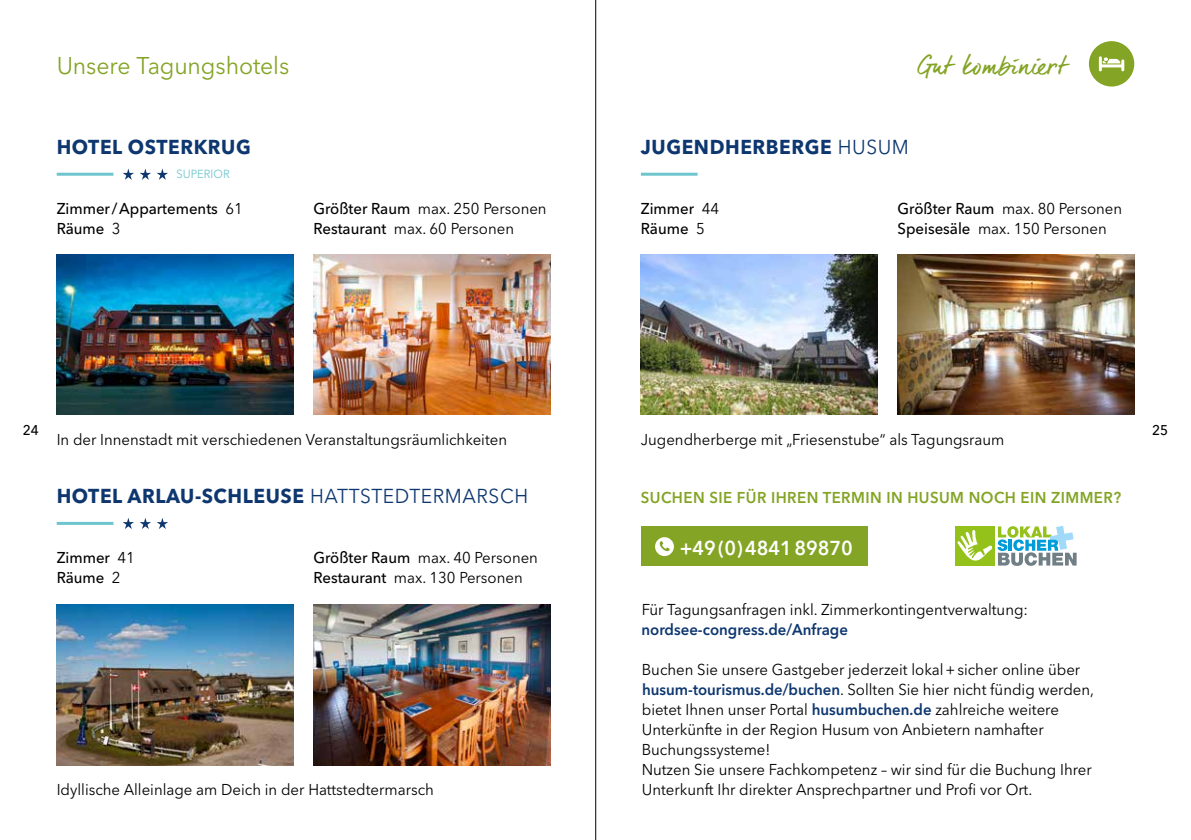
<style>
.page{position:relative;width:1191px;height:840px;background:#fff}
.page>*{position:absolute;margin:0;border:0;box-sizing:border-box;transform-origin:0 0}
.t1{font:25px "dear Joe 6";color:#83a424;scale:.96 1}
.t2{font:24px "Avenir Next LT Pro";letter-spacing:-.005em;color:#83a424;scale:.96 1}
.t3{font:700 20px "Avenir Next LT Pro";letter-spacing:.03em;color:#0e3770;scale:.96 1}
.t4{font:600 20px "Avenir Next LT Pro";color:#fff;scale:.96 1}
.t5{font:15.6px/20px "Avenir Next LT Pro";color:#000;scale:.96 1}
.t6{font:500 15.6px/20px "Avenir Next LT Pro";color:#000;scale:.96 1}
.t7{font:600 15.6px "Avenir Next LT Pro";letter-spacing:.03em;color:#83a424;scale:.96 1}
.t8{font:600 15.6px "Avenir Next LT Pro";color:#0e3770;scale:.96 1}
.t9{font:500 14px "Avenir Next LT Pro";color:#000;scale:.96 1}
.t10{font:11.6px "Avenir Next LT Pro";color:#6ec5cd;scale:.96 1}
.s1{font-weight:400}
.s2{font-weight:500}
.s3{font-weight:600;color:#0e3770}
</style>
<div class="page">
<div style="left:641px;top:525px;width:226px;height:40px;background:#83a424"></div>
<svg style="left:655px;top:537px;width:19px;height:18px"></svg>
<img style="left:641px;top:254px;width:236px;height:160px">
<img style="left:897px;top:254px;width:237px;height:160px">
<hr style="left:641px;top:173px;width:56px;height:3px;background:#6ec5cd">
<div style="left:1089px;top:41px;width:45px;height:45px;background:#83a424;border-radius:50%"></div>
<svg style="left:1098px;top:56px;width:26px;height:15px"></svg>
<div style="left:955px;top:526px;width:39px;height:39px;background:#94c11a"></div>
<svg style="left:957px;top:526px;width:119px;height:39px"></svg>
<img style="left:56px;top:0;width:540px;height:839px">
<h2 class="t2" style="left:57px;top:51px;width:244px">Unsere Tagungshotels</h2>
<h1 class="t1" style="left:916px;top:51px;width:159px">Gut kombiniert</h1>
<p class="t3" style="left:57px;top:135px;width:204px">HOTEL OSTERKRUG</p>
<p class="t3" style="left:641px;top:135px;width:281px">JUGENDHERBERGE <span class="s1">HUSUM</span></p>
<p class="t10" style="left:176px;top:166px;width:57px">SUPERIOR</p>
<p class="t6" style="left:57px;top:199px;width:195px">Zimmer/Appartements <span class="s1">61<br></span>Räume <span class="s1">3</span></p>
<p class="t5" style="left:313px;top:199px;width:244px"><span class="s2">Größter Raum</span> max. 250 Personen<br><span class="s2">Restaurant</span> max. 60 Personen</p>
<p class="t6" style="left:641px;top:199px;width:83px">Zimmer <span class="s1">44<br></span>Räume <span class="s1">5</span></p>
<p class="t5" style="left:897px;top:199px;width:235px"><span class="s2">Größter Raum</span> max. 80 Personen<br><span class="s2">Speisesäle</span> max. 150 Personen</p>
<p class="t9" style="left:23px;top:421px;width:18px">24</p>
<p class="t9" style="left:1152px;top:421px;width:18px">25</p>
<p class="t5" style="left:57px;top:429px;width:470px">In der Innenstadt mit verschiedenen Veranstaltungsräumlichkeiten</p>
<p class="t5" style="left:641px;top:429px;width:380px">Jugendherberge mit „Friesenstube“ als Tagungsraum</p>
<p class="t3" style="left:57px;top:483px;width:492px">HOTEL ARLAU-SCHLEUSE <span class="s1">HATTSTEDTERMARSCH</span></p>
<p class="t6" style="left:57px;top:547px;width:83px">Zimmer <span class="s1">41<br></span>Räume <span class="s1">2</span></p>
<p class="t5" style="left:313px;top:547px;width:235px"><span class="s2">Größter Raum</span> max. 40 Personen<br><span class="s2">Restaurant</span> max. 130 Personen</p>
<p class="t5" style="left:57px;top:778px;width:394px">Idyllische Alleinlage am Deich in der Hattstedtermarsch</p>
<p class="t7" style="left:641px;top:488px;width:502px">SUCHEN SIE FÜR IHREN TERMIN IN HUSUM NOCH EIN ZIMMER?</p>
<p class="t4" style="left:679px;top:535px;width:182px">+49(0)484189870</p>
<p class="t5" style="left:642px;top:599px;width:404px">Für Tagungsanfragen inkl. Zimmerkontingentverwaltung:</p>
<p class="t8" style="left:641px;top:619px;width:216px">nordsee-congress.de/Anfrage</p>
<p class="t5" style="left:642px;top:659px;width:473px">Buchen Sie unsere Gastgeber jederzeit lokal+sicher online über <span class="s3">husum-tourismus.de/buchen</span>. Sollten Sie hier nicht fündig werden, bietet Ihnen unser Portal <span class="s3">husumbuchen.de</span> zahlreiche weitere Unterkünfte in der Region Husum von Anbietern namhafter Buchungssysteme!<br>Nutzen Sie unsere Fachkompetenz – wir sind für die Buchung Ihrer Unterkunft Ihr direkter Ansprechpartner und Profi vor Ort.</p>
</div>
